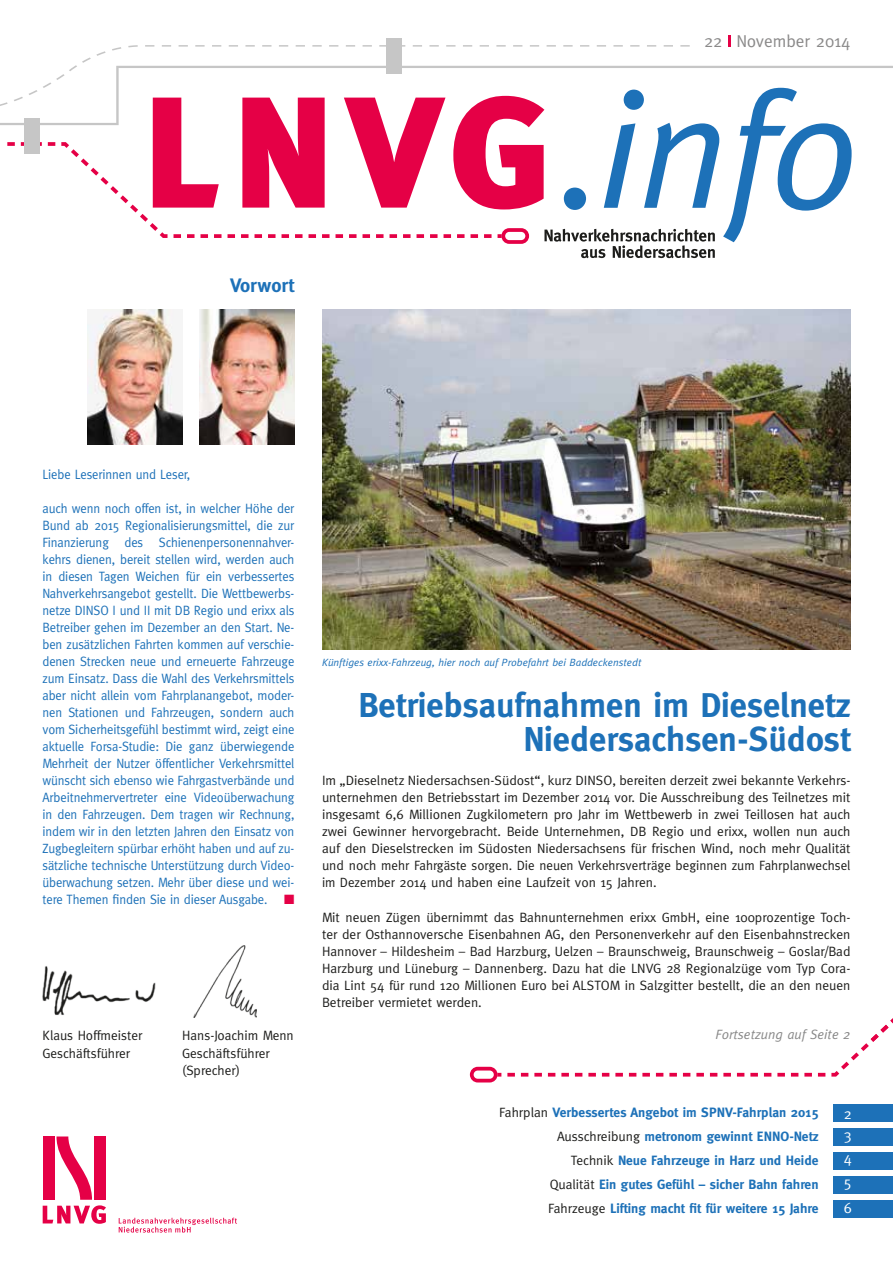
<style>
.page{position:relative;width:893px;height:1263px;background:#fff}
.page>*{position:absolute;margin:0;border:0;box-sizing:border-box;transform-origin:0 0}
.t1{font:700 34.5px/34px "Meta";color:#1d71b8;text-align:right}
.t2{font:700 19.5px "Meta";color:#1d71b8}
.t3{font:17.25px "Meta";color:#8a8989}
.t4{font:15px/21px "Meta";color:#fff}
.t5{font:13.5px/17px "Meta";color:#1d1d1b;text-align:justify}
.t6{font:13.5px/17.1px "Meta";letter-spacing:-.01em;color:#1d71b8;text-align:justify;scale:.94 1}
.t7{font:700 13.5px/24px "Meta";color:#1d71b8;text-align:right}
.t8{font:italic 13.5px "Meta";color:#878787}
.t9{font:13.5px "Zapf Dingbats ITC";color:#e50046}
.t10{font:italic 10.5px "Meta";color:#1d71b8}
.s1{font-weight:400;color:#1d1d1b}
</style>
<div class="page">
<img style="left:43px;top:946px;width:214px;height:71px">
<svg style="left:119px;top:1218px;width:118px;height:14px"></svg>
<svg style="left:43px;top:1136px;width:63px;height:88px"></svg>
<svg style="left:153px;top:125px;width:29px;height:17px"></svg>
<svg style="left:242px;top:125px;width:83px;height:17px"></svg>
<svg style="left:353px;top:125px;width:83px;height:17px"></svg>
<svg style="left:75px;top:45px;width:675px;height:21px"></svg>
<svg style="left:0;top:66px;width:893px;height:59px"></svg>
<svg style="left:7px;top:142px;width:445px;height:96px"></svg>
<svg style="left:453px;top:88px;width:399px;height:170px"></svg>
<div style="left:24px;top:118px;width:15px;height:36px;background:#c6c6c6"></div>
<div style="left:386px;top:38px;width:16px;height:35px;background:#c6c6c6"></div>
<div style="left:744px;top:28px;width:122px;height:26px;background:#fff"></div>
<div style="left:696px;top:33px;width:154px;height:14px;background:#fff"></div>
<svg style="left:728px;top:35px;width:3px;height:12px"></svg>
<img style="left:322px;top:309px;width:528px;height:340px">
<img style="left:88px;top:309px;width:94px;height:135px">
<img style="left:200px;top:309px;width:94px;height:135px">
<svg style="left:470px;top:1018px;width:423px;height:64px"></svg>
<div style="left:833px;top:1200px;width:60px;height:17px;background:#1d71b8"></div>
<div style="left:833px;top:1152px;width:60px;height:17px;background:#1d71b8"></div>
<div style="left:833px;top:1176px;width:60px;height:17px;background:#1d71b8"></div>
<div style="left:833px;top:1128px;width:60px;height:17px;background:#1d71b8"></div>
<div style="left:833px;top:1104px;width:60px;height:17px;background:#1d71b8"></div>
<p class="t3" style="left:704px;top:31px;width:148px">22 November 2014</p>
<h2 class="t2" style="left:230px;top:274px;width:66px">Vorwort</h2>
<p class="t6" style="left:43px;top:465px;width:159px">Liebe Leserinnen und Leser,</p>
<p class="t6" style="left:43px;top:499px;width:269px">auch wenn noch offen ist, in welcher Höhe der Bund ab 2015 Regionalisierungsmittel, die zur Finanzierung des Schienenpersonennahver&shy;kehrs dienen, bereit stellen wird, werden auch in diesen Tagen Weichen für ein verbessertes Nahverkehrsangebot gestellt. Die Wettbewerbs&shy;netze DINSO I und II mit DB Regio und erixx als Betreiber gehen im Dezember an den Start. Ne&shy;ben zusätzlichen Fahrten kommen auf verschie&shy;denen Strecken neue und erneuerte Fahrzeuge zum Einsatz. Dass die Wahl des Verkehrsmittels aber nicht allein vom Fahrplanangebot, moder&shy;nen Stationen und Fahrzeugen, sondern auch vom Sicherheitsgefühl bestimmt wird, zeigt eine aktuelle Forsa-Studie: Die ganz überwiegende Mehrheit der Nutzer öffentlicher Verkehrsmittel wünscht sich ebenso wie Fahrgastverbände und Arbeitnehmervertreter eine Videoüberwachung in den Fahrzeugen. Dem tragen wir Rechnung, indem wir in den letzten Jahren den Einsatz von Zugbegleitern spürbar erhöht haben und auf zu&shy;sätzliche technische Unterstützung durch Video&shy;überwachung setzen. Mehr über diese und wei&shy;tere Themen finden Sie in dieser Ausgabe.</p>
<p class="t9" style="left:284px;top:893px;width:12px">■</p>
<p class="t5" style="left:43px;top:1027px;width:101px">Klaus Hoffmeister<br>Geschäftsführer</p>
<p class="t5" style="left:182px;top:1027px;width:113px;text-align:left">Hans-Joachim Menn<br>Geschäftsführer (Sprecher)</p>
<p class="t10" style="left:322px;top:656px;width:321px">Künftiges erixx-Fahrzeug, hier noch auf Probefahrt bei Baddeckenstedt</p>
<h1 class="t1" style="left:358px;top:688px;width:493px">Betriebsaufnahmen im Dieselnetz<br>Niedersachsen-Südost</h1>
<p class="t5" style="left:322px;top:772px;width:530px">Im „Dieselnetz Niedersachsen-Südost“, kurz DINSO, bereiten derzeit zwei bekannte Verkehrs&shy;unternehmen den Betriebsstart im Dezember 2014 vor. Die Ausschreibung des Teilnetzes mit insgesamt 6,6 Millionen Zugkilometern pro Jahr im Wettbewerb in zwei Teillosen hat auch zwei Gewinner hervorgebracht. Beide Unternehmen, DB Regio und erixx, wollen nun auch auf den Dieselstrecken im Südosten Niedersachsens für frischen Wind, noch mehr Qualität und noch mehr Fahrgäste sorgen. Die neuen Verkehrsverträge beginnen zum Fahrplanwechsel im Dezember 2014 und haben eine Laufzeit von 15 Jahren.</p>
<p class="t5" style="left:322px;top:908px;width:530px">Mit neuen Zügen übernimmt das Bahnunternehmen erixx GmbH, eine 100prozentige Toch&shy;ter der Osthannoversche Eisenbahnen AG, den Personenverkehr auf den Eisenbahnstrecken Hannover – Hildesheim – Bad Harzburg, Uelzen – Braunschweig, Braunschweig – Goslar/Bad Harzburg und Lüneburg – Dannenberg. Dazu hat die LNVG 28 Regionalzüge vom Typ Cora&shy;dia Lint 54 für rund 120 Millionen Euro bei ALSTOM in Salzgitter bestellt, die an den neuen Betreiber vermietet werden.</p>
<p class="t8" style="left:715px;top:1026px;width:136px">Fortsetzung auf Seite 2</p>
<p class="t7" style="left:499px;top:1100px;width:321px"><span class="s1">Fahrplan</span> Verbessertes Angebot im SPNV-Fahrplan 2015<br><span class="s1">Ausschreibung</span> metronom gewinnt ENNO-Netz<br><span class="s1">Technik</span> Neue Fahrzeuge in Harz und Heide<br><span class="s1">Qualität</span> Ein gutes Gefühl – sicher Bahn fahren <span class="s1">Fahrzeuge</span> Lifting macht fit für weitere 15 Jahre</p>
<p class="t4" style="left:844px;top:1103px;width:10px">2<br>3</p>
<p class="t4" style="left:844px;top:1145px;width:10px;line-height:24.3px">4<br>5</p>
<p class="t4" style="left:844px;top:1197px;width:10px">6</p>
</div>
